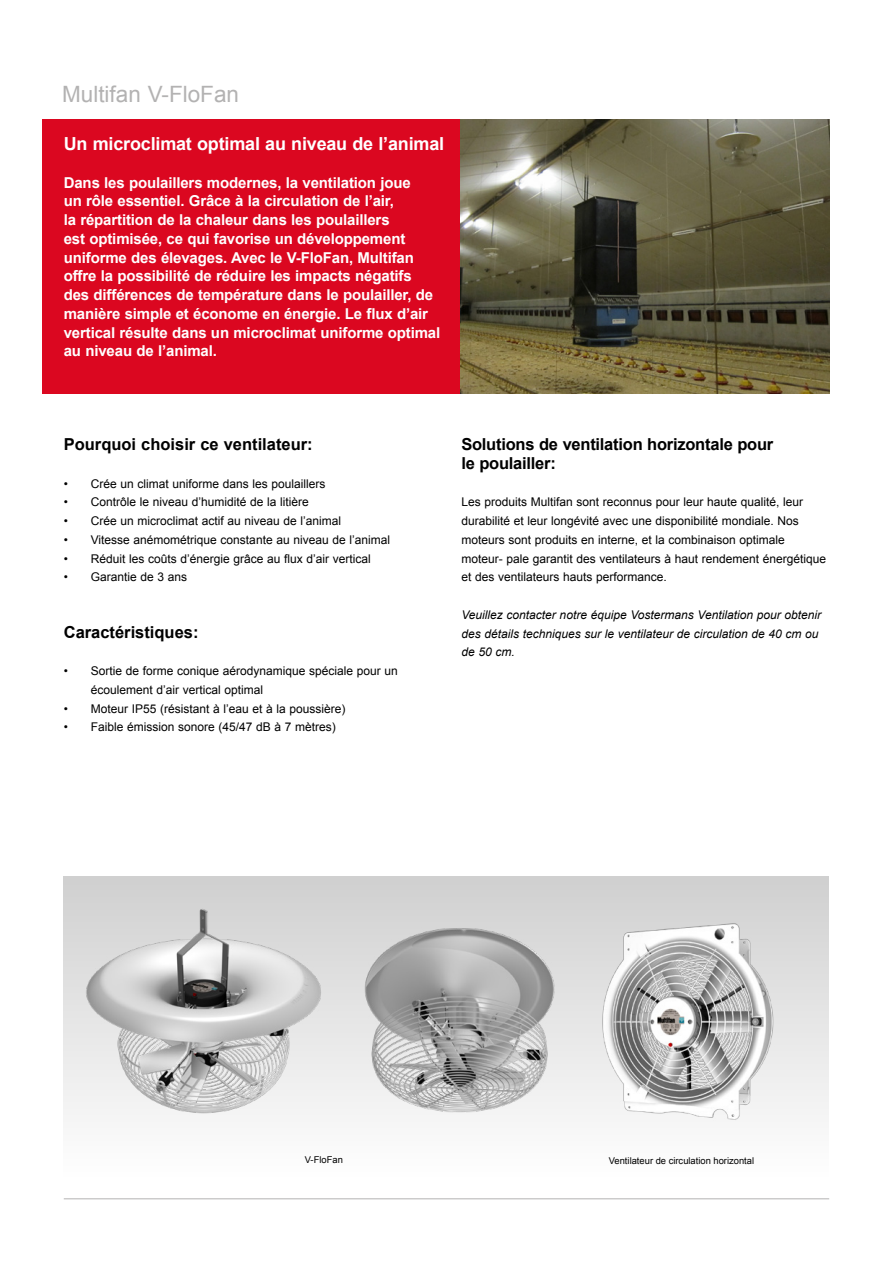
<style>
.page{position:relative;width:893px;height:1263px;background:#fff}
.page>*{position:absolute;margin:0;border:0;box-sizing:border-box;transform-origin:0 0}
.t1{font:22.5px "Arial";color:#b3b2b2}
.t2{font:700 18px "Arial";letter-spacing:-.01em;color:#fff}
.t3{font:700 16.5px/18.8px "Arial";letter-spacing:-.015em;color:#000}
.t4{font:700 15px/18.8px "Arial";letter-spacing:-.01em;color:#fff}
.t5{font:12px/18.8px "Arial";color:#000}
.t6{font:italic 12px/18.8px "Arial";color:#000}
.t7{font:9.3px "Arial";color:#000}
</style>
<div class="page">
<hr style="left:64px;top:1198px;width:765px;height:1px;background:#b3b2b2">
<div style="left:64px;top:876px;width:765px;height:300px;background:linear-gradient(to bottom,#cfcfcf,#fefefe)"></div>
<div style="left:43px;top:120px;width:786px;height:274px;background:#db0720"></div>
<img style="left:460px;top:120px;width:369px;height:274px">
<img style="left:598px;top:922px;width:231px;height:231px">
<img style="left:85px;top:894px;width:226px;height:247px">
<img style="left:311px;top:894px;width:278px;height:282px">
<h1 class="t1" style="left:62px;top:80px;width:178px">Multifan V-FloFan</h1>
<h2 class="t2" style="left:64px;top:132px;width:382px">Un microclimat optimal au niveau de l’animal</h2>
<p class="t4" style="left:64px;top:173px;width:378px">Dans les poulaillers modernes, la ventilation joue<br>un rôle essentiel. Grâce à la circulation de l’air,<br>la répartition de la chaleur dans les poulaillers<br>est optimisée, ce qui favorise un développement uniforme des élevages. Avec le V-FloFan, Multifan offre la possibilité de réduire les impacts négatifs des différences de température dans le poulailler, de manière simple et économe en énergie. Le flux d’air vertical résulte dans un microclimat uniforme optimal au niveau de l’animal.</p>
<h3 class="t3" style="left:64px;top:435px;width:250px">Pourquoi choisir ce ventilateur:</h3>
<p class="t5" style="left:64px;top:474px;width:263px">• Crée un climat uniforme dans les poulaillers</p>
<p class="t5" style="left:64px;top:493px;width:247px">• Contrôle le niveau d’humidité de la litière</p>
<p class="t5" style="left:64px;top:512px;width:279px">• Crée un microclimat actif au niveau de l’animal</p>
<p class="t5" style="left:64px;top:530px;width:328px">• Vitesse anémométrique constante au niveau de l’animal</p>
<p class="t5" style="left:64px;top:549px;width:309px">• Réduit les coûts d’énergie grâce au flux d’air vertical</p>
<p class="t5" style="left:64px;top:568px;width:125px">• Garantie de 3 ans</p>
<h3 class="t3" style="left:64px;top:623px;width:136px">Caractéristiques:</h3>
<p class="t5" style="left:91px;top:662px;width:309px;text-indent:-27px">• Sortie de forme conique aérodynamique spéciale pour un écoulement d’air vertical optimal</p>
<p class="t5" style="left:64px;top:699px;width:283px">• Moteur IP55 (résistant à l’eau et à la poussière)</p>
<p class="t5" style="left:64px;top:718px;width:274px">• Faible émission sonore (45/47 dB à 7 mètres)</p>
<h3 class="t3" style="left:461px;top:435px;width:313px">Solutions de ventilation horizontale pour le poulailler:</h3>
<p class="t5" style="left:461px;top:493px;width:366px">Les produits Multifan sont reconnus pour leur haute qualité, leur durabilité et leur longévité avec une disponibilité mondiale. Nos moteurs sont produits en interne, et la combinaison optimale moteur- pale garantit des ventilateurs à haut rendement énergétique et des ventilateurs hauts performance.</p>
<p class="t6" style="left:461px;top:605px;width:361px">Veuillez contacter notre équipe Vostermans Ventilation pour obtenir des détails techniques sur le ventilateur de circulation de 40 cm ou de 50 cm.</p>
<p class="t7" style="left:305px;top:1154px;width:40px">V-FloFan</p>
<p class="t7" style="left:609px;top:1154px;width:147px">Ventilateur de circulation horizontal</p>
</div>
